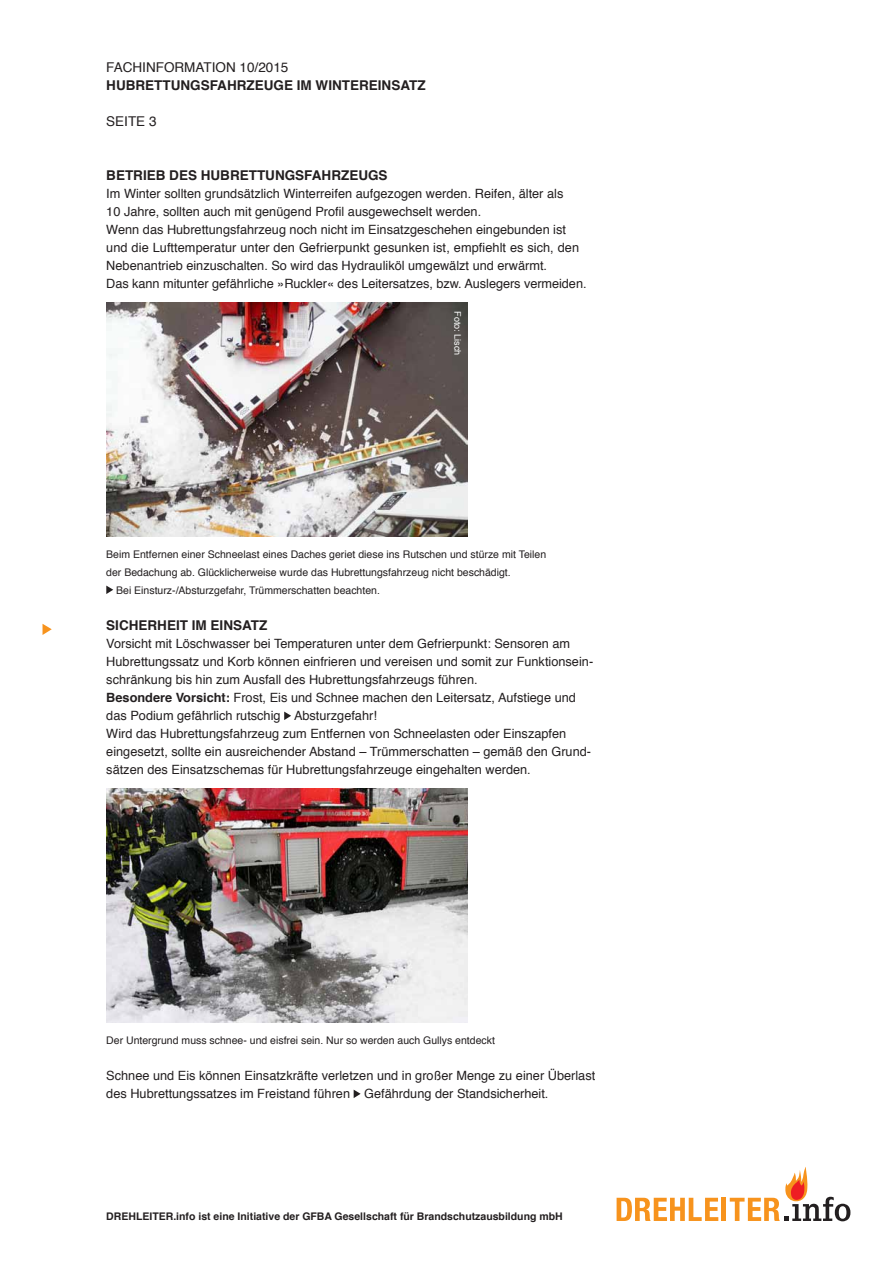
<style>
.page{position:relative;width:893px;height:1263px;background:#fff}
.page>*{position:absolute;margin:0;border:0;box-sizing:border-box;transform-origin:0 0}
.t1{font:700 13.5px "Helvetica";color:#231f20}
.t2{font:13.5px "Helvetica";color:#231f20}
.t3{font:12.75px/18px "Helvetica";color:#231f20}
.t4{font:10.5px "Helvetica";color:#231f20}
.t5{font:700 10.5px "Helvetica";color:#231f20}
.t6{font:9px "Helvetica";color:#fff}
.s1{font-weight:700}
</style>
<div class="page">
<svg style="left:106px;top:585px;width:7px;height:9px"></svg>
<svg style="left:284px;top:711px;width:7px;height:9px"></svg>
<svg style="left:354px;top:1090px;width:7px;height:8px"></svg>
<img style="left:106px;top:788px;width:362px;height:234px">
<img style="left:106px;top:302px;width:362px;height:234px">
<svg style="left:43px;top:624px;width:9px;height:11px"></svg>
<svg style="left:617px;top:1198px;width:101px;height:23px"></svg>
<div style="left:721px;top:1198px;width:5px;height:23px;background:#f7931d"></div>
<svg style="left:730px;top:1167px;width:120px;height:54px"></svg>
<p class="t2" style="left:106px;top:57px;width:184px">FachI nformation 10/2015</p>
<p class="t1" style="left:106px;top:74px;width:321px">HUBRETTUNGS-FAHRZEUGE IM WINTEREINSATZ</p>
<p class="t2" style="left:106px;top:111px;width:52px">Seite 3</p>
<p class="t1" style="left:106px;top:164px;width:283px">BETRIEB DES HUBRETTUNGSFAHRZEUGS</p>
<p class="t3" style="left:106px;top:185px;width:482px">I m Winter sollten grundsätzlich Winterreifen aufgezogen werden. Reifen, älter als<br>10 Jahre, sollten auch mit genügend Profil ausgewechselt werden.<br>Wenn das Hubrettungsfahrzeug noch nicht im Einsatzgeschehen eingebunden ist und die Lufttemperatur unter den Gefrierpunkt gesunken ist, empfiehlt es sich, den Nebenantrieb einzuschalten. So wird das Hydrauliköl umgewälzt und erwärmt.<br>Das kann mitunter gefährliche »Ruckler« des Leitersatzes, bzw. Auslegers vermeiden.</p>
<p class="t6" style="left:464px;top:311px;width:46px;rotate:90deg">Foto: Lisch</p>
<p class="t4" style="left:106px;top:546px;width:441px">Beim Entfernen einer Schneelast eines Daches geriet diese ins Rutschen und stürze mit Teilen</p>
<p class="t4" style="left:106px;top:564px;width:406px">der Bedachung ab. Glücklicherweise wurde das Hubrettungsfahrzeug nicht beschädigt.</p>
<p class="t4" style="left:116px;top:582px;width:265px">Bei Einsturz-/Absturzgefahr, Trümmerschatten beachten.</p>
<p class="t1" style="left:106px;top:614px;width:163px">SICHERHEIT IM EINSATZ</p>
<p class="t3" style="left:106px;top:635px;width:488px">Vorsicht mit Löschwasser bei Temperaturen unter dem Gefrierpunkt: Sensoren am Hubrettungssatz und Korb können einfrieren und vereisen und somit zur Funktionsein&shy;schränkung bis hin zum Ausfall des Hubrettungsfahrzeugs führen.<br><span class="s1">BESONDERE VORSICHT:</span> Frost, Eis und Schnee machen den Leitersatz, Aufstiege und das Podium gefährlich rutschig Absturzgefahr!<br>Wird das Hubrettungsfahrzeug zum Entfernen von Schneelasten oder Einszapfen eingesetzt, sollte ein ausreichender Abstand – Trümmerschatten – gemäß den Grund&shy;sätzen des Einsatzschemas für Hubrettungsfahrzeuge eingehalten werden.</p>
<p class="t4" style="left:106px;top:1032px;width:390px">Der U ntergrund muss schnee- und eisfrei sein. Nur so werden auch Gullys entdeckt</p>
<p class="t3" style="left:106px;top:1067px;width:490px">Schnee und Eis können Einsatzkräfte verletzen und in großer Menge zu einer Überlast des Hubrettungssatzes im Freistand führen Gefährdung der Standsicherheit.</p>
<p class="t5" style="left:106px;top:1208px;width:456px">DREHLEITER.INFO IST EINE INITIATIVE DER GFBA GESELLSCHAFT FÜR BRANDSCHUTZAUSBILDUNG MBH</p>
</div>
